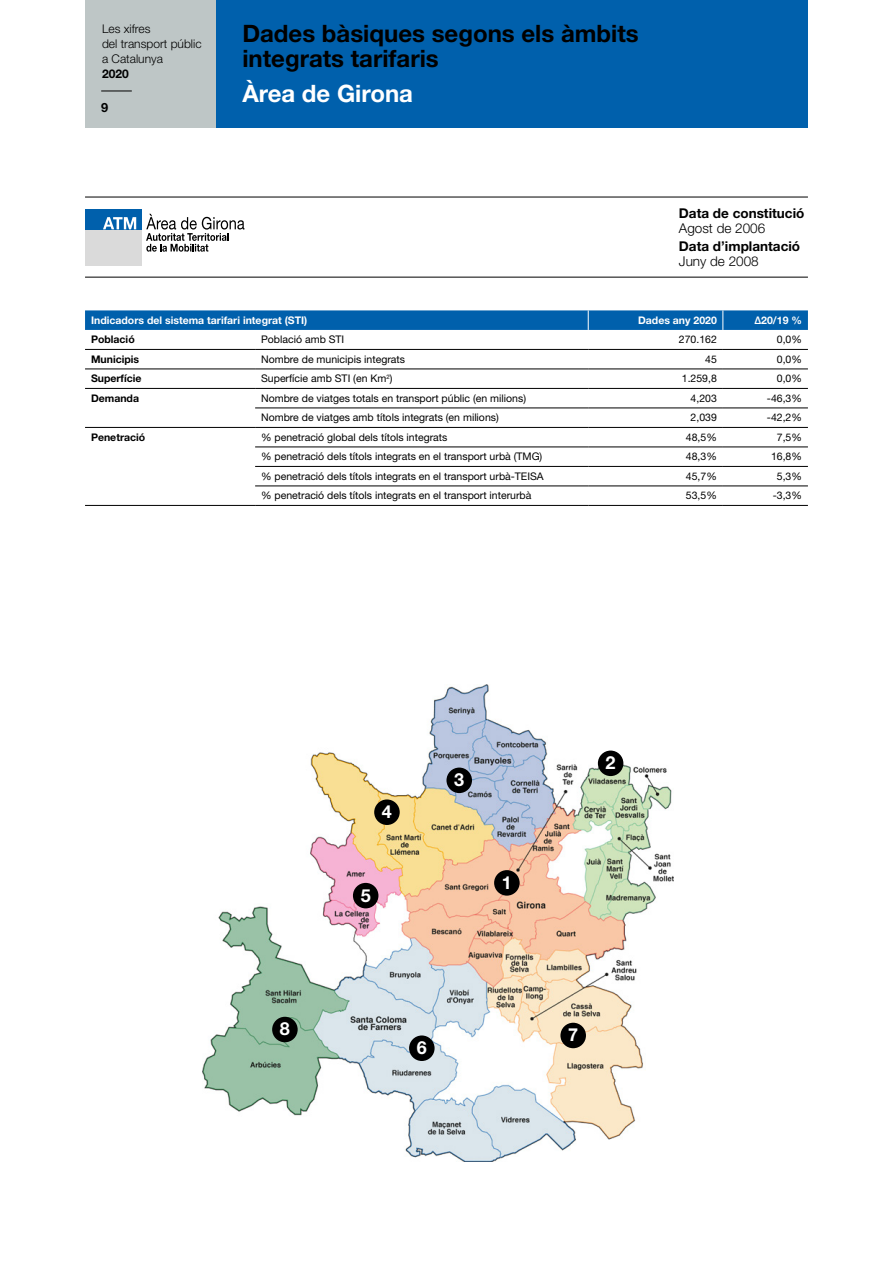
<style>
.page{position:relative;width:893px;height:1263px;background:#fff}
.page>*{position:absolute;margin:0;border:0;box-sizing:border-box;transform-origin:0 0}
.t1{font:700 24px/25.5px "Helvetica Neue LT Std";color:#000}
.t2{font:700 24px "Helvetica Neue LT Std";color:#fff}
.t3{font:700 18px "Helvetica Neue LT Std";color:#fff}
.t4{font:700 13.5px "Helvetica Neue LT Std";color:#000}
.t5{font:300 13.5px "Helvetica Neue LT Std";color:#000}
.t6{font:700 12.75px "Helvetica Neue LT Std";color:#000}
.t7{font:300 12px/15px "Helvetica Neue LT Std";color:#000}
.t8{font:700 12px "Helvetica Neue LT Std";color:#000}
.t9{font:10.5px "Helvetica Neue LT Std";color:#000}
.t10{font:700 10.5px "Helvetica Neue LT Std";color:#fff}
.t11{font:700 10.5px "Helvetica Neue LT Std";color:#000}
</style>
<div class="page">
<div style="left:85px;top:0;width:132px;height:128px;background:#bec6c6"></div>
<hr style="left:101px;top:91px;width:31px;height:1px;background:#000">
<hr style="left:85px;top:369px;width:170px;height:1px;background:#000">
<hr style="left:255px;top:369px;width:333px;height:1px;background:#000">
<hr style="left:588px;top:369px;width:135px;height:1px;background:#000">
<hr style="left:723px;top:369px;width:85px;height:1px;background:#000">
<hr style="left:85px;top:349px;width:170px;height:1px;background:#000">
<hr style="left:255px;top:349px;width:333px;height:1px;background:#000">
<hr style="left:588px;top:349px;width:135px;height:1px;background:#000">
<hr style="left:723px;top:349px;width:85px;height:1px;background:#000">
<svg style="left:85px;top:310px;width:723px;height:20px;background:#0663ae"></svg>
<hr style="left:85px;top:388px;width:170px;height:1px;background:#000">
<hr style="left:255px;top:388px;width:333px;height:1px;background:#000">
<hr style="left:588px;top:388px;width:135px;height:1px;background:#000">
<hr style="left:723px;top:388px;width:85px;height:1px;background:#000">
<hr style="left:255px;top:408px;width:333px;height:1px;background:#000">
<hr style="left:588px;top:408px;width:135px;height:1px;background:#000">
<hr style="left:723px;top:408px;width:85px;height:1px;background:#000">
<hr style="left:85px;top:427px;width:170px;height:1px;background:#000">
<hr style="left:255px;top:427px;width:333px;height:1px;background:#000">
<hr style="left:588px;top:427px;width:135px;height:1px;background:#000">
<hr style="left:723px;top:427px;width:85px;height:1px;background:#000">
<hr style="left:255px;top:447px;width:333px;height:1px;background:#000">
<hr style="left:588px;top:447px;width:135px;height:1px;background:#000">
<hr style="left:723px;top:447px;width:85px;height:1px;background:#000">
<hr style="left:255px;top:466px;width:333px;height:1px;background:#000">
<hr style="left:588px;top:466px;width:135px;height:1px;background:#000">
<hr style="left:723px;top:466px;width:85px;height:1px;background:#000">
<hr style="left:255px;top:486px;width:333px;height:1px;background:#000">
<hr style="left:588px;top:486px;width:135px;height:1px;background:#000">
<hr style="left:723px;top:486px;width:85px;height:1px;background:#000">
<hr style="left:85px;top:505px;width:170px;height:1px;background:#000">
<hr style="left:255px;top:505px;width:333px;height:1px;background:#000">
<hr style="left:588px;top:505px;width:135px;height:1px;background:#000">
<hr style="left:723px;top:505px;width:85px;height:1px;background:#000">
<hr style="left:85px;top:197px;width:723px;height:1px;background:#000">
<hr style="left:85px;top:277px;width:723px;height:1px;background:#000">
<div style="left:85px;top:209px;width:57px;height:57px;background:#dadada"></div>
<div style="left:85px;top:209px;width:57px;height:20px;background:#0060ac"></div>
<svg style="left:103px;top:217px;width:33px;height:12px"></svg>
<svg style="left:146px;top:214px;width:98px;height:38px"></svg>
<img style="left:203px;top:685px;width:471px;height:476px">
<div style="left:217px;top:0;width:591px;height:128px;background:#0060ac"></div>
<div style="left:494px;top:870px;width:26px;height:26px;background:#000;border-radius:50%"></div>
<div style="left:598px;top:750px;width:25px;height:26px;background:#000;border-radius:50%"></div>
<div style="left:446px;top:767px;width:26px;height:26px;background:#000;border-radius:50%"></div>
<div style="left:374px;top:799px;width:26px;height:26px;background:#000;border-radius:50%"></div>
<div style="left:353px;top:883px;width:25px;height:25px;background:#000;border-radius:50%"></div>
<div style="left:409px;top:1035px;width:26px;height:26px;background:#000;border-radius:50%"></div>
<div style="left:560px;top:1023px;width:26px;height:25px;background:#000;border-radius:50%"></div>
<div style="left:272px;top:1017px;width:26px;height:25px;background:#000;border-radius:50%"></div>
<p class="t7" style="left:102px;top:21px;width:101px">Les xifres<br>del transport públic a Catalunya</p>
<p class="t8" style="left:102px;top:66px;width:28px">2020</p>
<p class="t6" style="left:101px;top:100px;width:9px">9</p>
<h1 class="t1" style="left:242px;top:20px;width:398px">Dades bàsiques segons els àmbits integrats tarifaris</h1>
<h1 class="t2" style="left:242px;top:78px;width:172px">Àrea de Girona</h1>
<p class="t4" style="left:679px;top:205px;width:127px">Data de constitució</p>
<p class="t5" style="left:679px;top:220px;width:88px">Agost de 2006</p>
<p class="t4" style="left:679px;top:238px;width:123px">Data d’implantació</p>
<p class="t5" style="left:679px;top:253px;width:81px">Juny de 2008</p>
<p class="t10" style="left:91px;top:314px;width:218px">Indicadors del sistema tarifari integrat (STI)</p>
<p class="t10" style="left:638px;top:314px;width:80px">Dades any 2020</p>
<p class="t10" style="left:754px;top:314px;width:49px">Δ20/19 %</p>
<p class="t11" style="left:91px;top:333px;width:45px">Població</p>
<p class="t9" style="left:261px;top:333px;width:85px">Població amb STI</p>
<p class="t9" style="left:679px;top:333px;width:39px">270.162</p>
<p class="t9" style="left:777px;top:333px;width:27px">0,0%</p>
<p class="t11" style="left:91px;top:353px;width:50px">Municipis</p>
<p class="t9" style="left:261px;top:353px;width:145px">Nombre de municipis integrats</p>
<p class="t9" style="left:705px;top:353px;width:13px">45</p>
<p class="t9" style="left:777px;top:353px;width:27px">0,0%</p>
<p class="t11" style="left:91px;top:372px;width:52px">Superfície</p>
<p class="t9" style="left:261px;top:372px;width:133px">Superfície amb STI (en Km<sup>2</sup>)</p>
<p class="t9" style="left:682px;top:372px;width:37px">1.259,8</p>
<p class="t9" style="left:777px;top:372px;width:27px">0,0%</p>
<p class="t11" style="left:91px;top:392px;width:50px">Demanda</p>
<p class="t9" style="left:261px;top:392px;width:266px">Nombre de viatges totals en transport públic (en milions)</p>
<p class="t9" style="left:691px;top:392px;width:28px">4,203</p>
<p class="t9" style="left:767px;top:392px;width:37px">-46,3%</p>
<p class="t9" style="left:261px;top:411px;width:239px">Nombre de viatges amb títols integrats (en milions)</p>
<p class="t9" style="left:691px;top:411px;width:28px">2,039</p>
<p class="t9" style="left:767px;top:411px;width:37px">-42,2%</p>
<p class="t11" style="left:91px;top:431px;width:56px">Penetració</p>
<p class="t9" style="left:261px;top:431px;width:188px">% penetració global dels títols integrats</p>
<p class="t9" style="left:686px;top:431px;width:32px">48,5%</p>
<p class="t9" style="left:777px;top:431px;width:27px">7,5%</p>
<p class="t9" style="left:261px;top:450px;width:283px">% penetració dels títols integrats en el transport urbà (TMG)</p>
<p class="t9" style="left:686px;top:450px;width:32px">48,3%</p>
<p class="t9" style="left:771px;top:450px;width:32px">16,8%</p>
<p class="t9" style="left:261px;top:470px;width:284px">% penetració dels títols integrats en el transport urbà-TEISA</p>
<p class="t9" style="left:686px;top:470px;width:32px">45,7%</p>
<p class="t9" style="left:777px;top:470px;width:27px">5,3%</p>
<p class="t9" style="left:261px;top:489px;width:272px">% penetració dels títols integrats en el transport interurbà</p>
<p class="t9" style="left:686px;top:489px;width:32px">53,5%</p>
<p class="t9" style="left:773px;top:489px;width:31px">-3,3%</p>
<h2 class="t3" style="left:280px;top:1018px;width:12px">8</h2>
<h2 class="t3" style="left:382px;top:801px;width:12px">4</h2>
<h2 class="t3" style="left:361px;top:884px;width:12px">5</h2>
<h2 class="t3" style="left:454px;top:769px;width:12px">3</h2>
<h2 class="t3" style="left:502px;top:871px;width:12px">1</h2>
<h2 class="t3" style="left:417px;top:1037px;width:12px">6</h2>
<h2 class="t3" style="left:606px;top:752px;width:12px">2</h2>
<h2 class="t3" style="left:568px;top:1024px;width:12px">7</h2>
</div>
